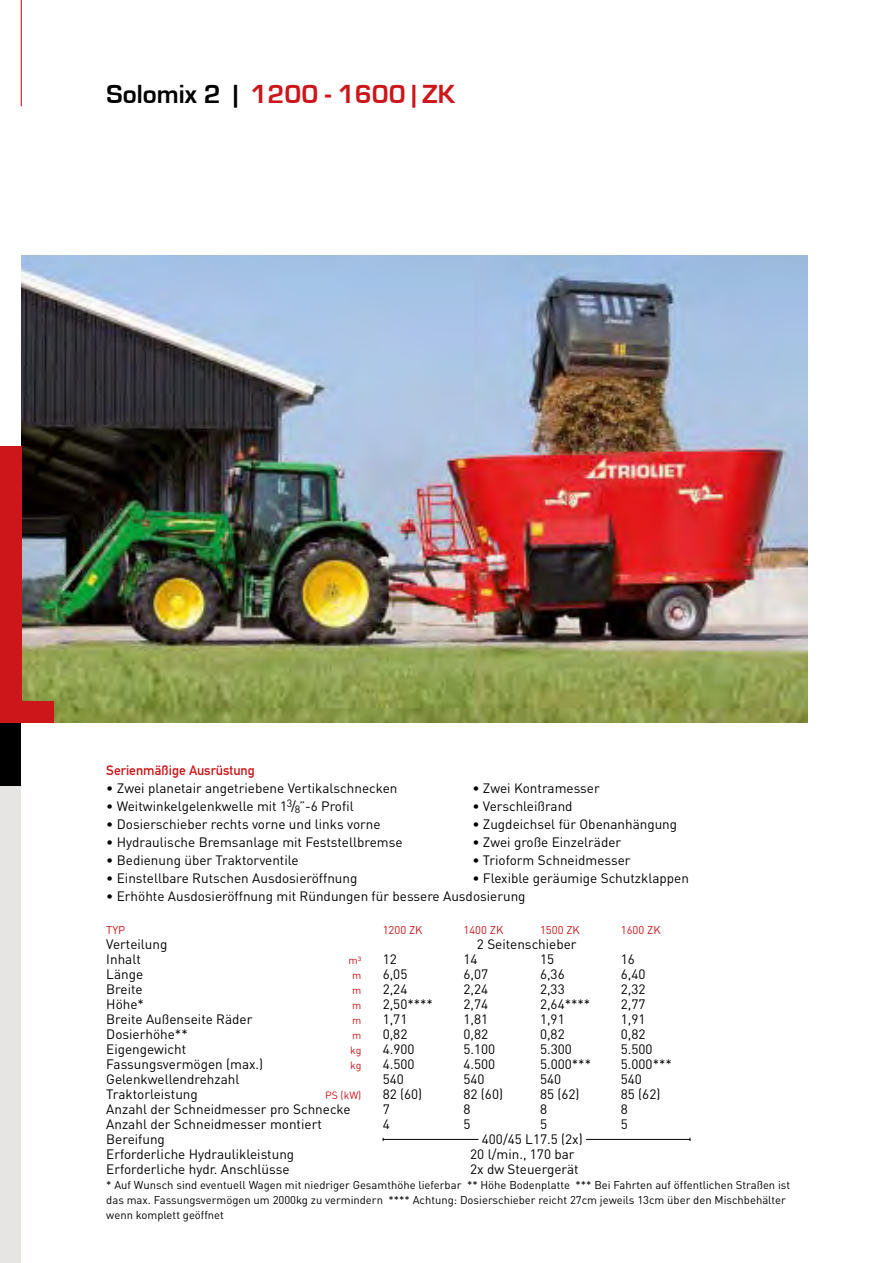
<style>
.page{position:relative;width:893px;height:1263px;background:#fff}
.page>*{position:absolute;margin:0;border:0;box-sizing:border-box;transform-origin:0 0}
.t1{font:700 27px "Eurostile";color:#cd1619}
.t2{font:13.5px "DIN";color:#000}
.t3{font:13.5px "DIN Mittelschrift Std";color:#cd1619}
.t4{font:11.25px/15px "DIN";color:#000}
.t5{font:11.25px "DIN";color:#cd1619}
.t6{font:10.5px "DIN";color:#cd1619}
.s1{color:#000}
</style>
<div class="page">
<div style="left:0;top:723px;width:21px;height:64px;background:#000"></div>
<div style="left:0;top:787px;width:893px;height:476px;background:#e7e4e4"></div>
<hr style="left:21px;top:0;width:1px;height:106px;background:#cd1619">
<div style="left:21px;top:723px;width:872px;height:540px;background:#fff"></div>
<img style="left:21px;top:255px;width:787px;height:468px">
<div style="left:0;top:446px;width:21px;height:277px;background:#cd1619"></div>
<div style="left:0;top:702px;width:53px;height:21px;background:#cd1619"></div>
<hr style="left:383px;top:1139px;width:95px;height:1px;background:#000">
<hr style="left:586px;top:1139px;width:104px;height:1px;background:#000">
<h1 class="t1" style="left:107px;top:79px;width:350px"><span class="s1">Solomix 2 |</span> 1200 - 1600 | ZK</h1>
<p class="t3" style="left:106px;top:762px;width:150px">Serienmäßige Ausrüstung</p>
<p class="t2" style="left:106px;top:780px;width:293px">• Zwei planetair angetriebene Vertikalschnecken</p>
<p class="t2" style="left:472px;top:780px;width:129px">• Zwei Kontramesser</p>
<p class="t2" style="left:106px;top:798px;width:249px">• Weitwinkelgelenkwelle mit 1<sup>3</sup>/<sub>8</sub>”-6 Profil</p>
<p class="t2" style="left:472px;top:798px;width:102px">• Verschleißrand</p>
<p class="t2" style="left:106px;top:816px;width:276px">• Dosierschieber rechts vorne und links vorne</p>
<p class="t2" style="left:472px;top:816px;width:206px">• Zugdeichsel für Obenanhängung</p>
<p class="t2" style="left:106px;top:834px;width:298px">• Hydraulische Bremsanlage mit Feststellbremse</p>
<p class="t2" style="left:472px;top:834px;width:150px">• Zwei große Einzelräder</p>
<p class="t2" style="left:106px;top:852px;width:194px">• Bedienung über Traktorventile</p>
<p class="t2" style="left:472px;top:852px;width:160px">• Trioform Schneidmesser</p>
<p class="t2" style="left:106px;top:870px;width:253px">• Einstellbare Rutschen Ausdosieröffnung</p>
<p class="t2" style="left:472px;top:870px;width:218px">• Flexible geräumige Schutzklappen</p>
<p class="t2" style="left:106px;top:888px;width:421px">• Erhöhte Ausdosieröffnung mit Ründungen für bessere Ausdosierung</p>
<p class="t5" style="left:106px;top:923px;width:21px">TYP</p>
<p class="t5" style="left:383px;top:923px;width:41px">1200 ZK</p>
<p class="t5" style="left:463px;top:923px;width:41px">1400 ZK</p>
<p class="t5" style="left:540px;top:923px;width:41px">1500 ZK</p>
<p class="t5" style="left:621px;top:923px;width:41px">1600 ZK</p>
<p class="t2" style="left:106px;top:936px;width:63px">Verteilung</p>
<p class="t2" style="left:477px;top:936px;width:101px">2 Seitenschieber</p>
<p class="t2" style="left:106px;top:951px;width:36px">Inhalt</p>
<p class="t6" style="left:348px;top:954px;width:14px">m³</p>
<p class="t2" style="left:383px;top:951px;width:16px">12</p>
<p class="t2" style="left:463px;top:951px;width:16px">14</p>
<p class="t2" style="left:540px;top:951px;width:16px">15</p>
<p class="t2" style="left:621px;top:951px;width:16px">16</p>
<p class="t2" style="left:106px;top:966px;width:38px">Länge</p>
<p class="t6" style="left:352px;top:969px;width:11px">m</p>
<p class="t2" style="left:383px;top:966px;width:26px">6,05</p>
<p class="t2" style="left:463px;top:966px;width:26px">6,07</p>
<p class="t2" style="left:540px;top:966px;width:26px">6,36</p>
<p class="t2" style="left:621px;top:966px;width:26px">6,40</p>
<p class="t2" style="left:106px;top:981px;width:38px">Breite</p>
<p class="t6" style="left:352px;top:984px;width:11px">m</p>
<p class="t2" style="left:383px;top:981px;width:26px">2,24</p>
<p class="t2" style="left:463px;top:981px;width:26px">2,24</p>
<p class="t2" style="left:540px;top:981px;width:26px">2,33</p>
<p class="t2" style="left:621px;top:981px;width:26px">2,32</p>
<p class="t2" style="left:106px;top:996px;width:39px">Höhe*</p>
<p class="t6" style="left:352px;top:999px;width:11px">m</p>
<p class="t2" style="left:383px;top:996px;width:52px">2,50****</p>
<p class="t2" style="left:463px;top:996px;width:26px">2,74</p>
<p class="t2" style="left:540px;top:996px;width:52px">2,64****</p>
<p class="t2" style="left:621px;top:996px;width:26px">2,77</p>
<p class="t2" style="left:106px;top:1011px;width:148px">Breite Außenseite Räder</p>
<p class="t6" style="left:352px;top:1014px;width:11px">m</p>
<p class="t2" style="left:383px;top:1011px;width:26px">1,71</p>
<p class="t2" style="left:463px;top:1011px;width:26px">1,81</p>
<p class="t2" style="left:540px;top:1011px;width:26px">1,91</p>
<p class="t2" style="left:621px;top:1011px;width:26px">1,91</p>
<p class="t2" style="left:106px;top:1026px;width:83px">Dosierhöhe**</p>
<p class="t6" style="left:352px;top:1029px;width:11px">m</p>
<p class="t2" style="left:383px;top:1026px;width:26px">0,82</p>
<p class="t2" style="left:463px;top:1026px;width:26px">0,82</p>
<p class="t2" style="left:540px;top:1026px;width:26px">0,82</p>
<p class="t2" style="left:621px;top:1026px;width:26px">0,82</p>
<p class="t2" style="left:106px;top:1041px;width:81px">Eigengewicht</p>
<p class="t6" style="left:350px;top:1044px;width:13px">kg</p>
<p class="t2" style="left:383px;top:1041px;width:33px">4.900</p>
<p class="t2" style="left:463px;top:1041px;width:33px">5.100</p>
<p class="t2" style="left:540px;top:1041px;width:33px">5.300</p>
<p class="t2" style="left:621px;top:1041px;width:33px">5.500</p>
<p class="t2" style="left:106px;top:1056px;width:158px">Fassungsvermögen (max.)</p>
<p class="t6" style="left:350px;top:1059px;width:13px">kg</p>
<p class="t2" style="left:383px;top:1056px;width:33px">4.500</p>
<p class="t2" style="left:463px;top:1056px;width:33px">4.500</p>
<p class="t2" style="left:540px;top:1056px;width:53px">5.000***</p>
<p class="t2" style="left:621px;top:1056px;width:53px">5.000***</p>
<p class="t2" style="left:106px;top:1071px;width:135px">Gelenkwellendrehzahl</p>
<p class="t2" style="left:383px;top:1071px;width:23px">540</p>
<p class="t2" style="left:463px;top:1071px;width:23px">540</p>
<p class="t2" style="left:540px;top:1071px;width:23px">540</p>
<p class="t2" style="left:621px;top:1071px;width:23px">540</p>
<p class="t2" style="left:106px;top:1086px;width:93px">Traktorleistung</p>
<p class="t6" style="left:325px;top:1089px;width:38px">PS (kW)</p>
<p class="t2" style="left:383px;top:1086px;width:41px">82 (60)</p>
<p class="t2" style="left:463px;top:1086px;width:41px">82 (60)</p>
<p class="t2" style="left:540px;top:1086px;width:41px">85 (62)</p>
<p class="t2" style="left:621px;top:1086px;width:41px">85 (62)</p>
<p class="t2" style="left:106px;top:1101px;width:246px">Anzahl der Schneidmesser pro Schnecke</p>
<p class="t2" style="left:383px;top:1101px;width:9px">7</p>
<p class="t2" style="left:463px;top:1101px;width:9px">8</p>
<p class="t2" style="left:540px;top:1101px;width:9px">8</p>
<p class="t2" style="left:621px;top:1101px;width:9px">8</p>
<p class="t2" style="left:106px;top:1116px;width:217px">Anzahl der Schneidmesser montiert</p>
<p class="t2" style="left:383px;top:1116px;width:9px">4</p>
<p class="t2" style="left:463px;top:1116px;width:9px">5</p>
<p class="t2" style="left:540px;top:1116px;width:9px">5</p>
<p class="t2" style="left:621px;top:1116px;width:9px">5</p>
<p class="t2" style="left:106px;top:1131px;width:60px">Bereifung</p>
<p class="t2" style="left:482px;top:1131px;width:102px">400/45 L17.5 (2x)</p>
<p class="t2" style="left:106px;top:1146px;width:189px">Erforderliche Hydraulikleistung</p>
<p class="t2" style="left:470px;top:1146px;width:106px">20 l/min., 170 bar</p>
<p class="t2" style="left:106px;top:1161px;width:185px">Erforderliche hydr. Anschlüsse</p>
<p class="t2" style="left:470px;top:1161px;width:110px">2x dw Steuergerät</p>
<p class="t4" style="left:106px;top:1177px;width:685px">* Auf Wunsch sind eventuell Wagen mit niedriger Gesamthöhe lieferbar ** Höhe Bodenplatte *** Bei Fahrten auf öffentlichen Straßen ist das max. Fassungsvermögen um 2000kg zu vermindern **** Achtung: Dosierschieber reicht 27cm jeweils 13cm über den Mischbehälter wenn komplett geöffnet</p>
</div>
